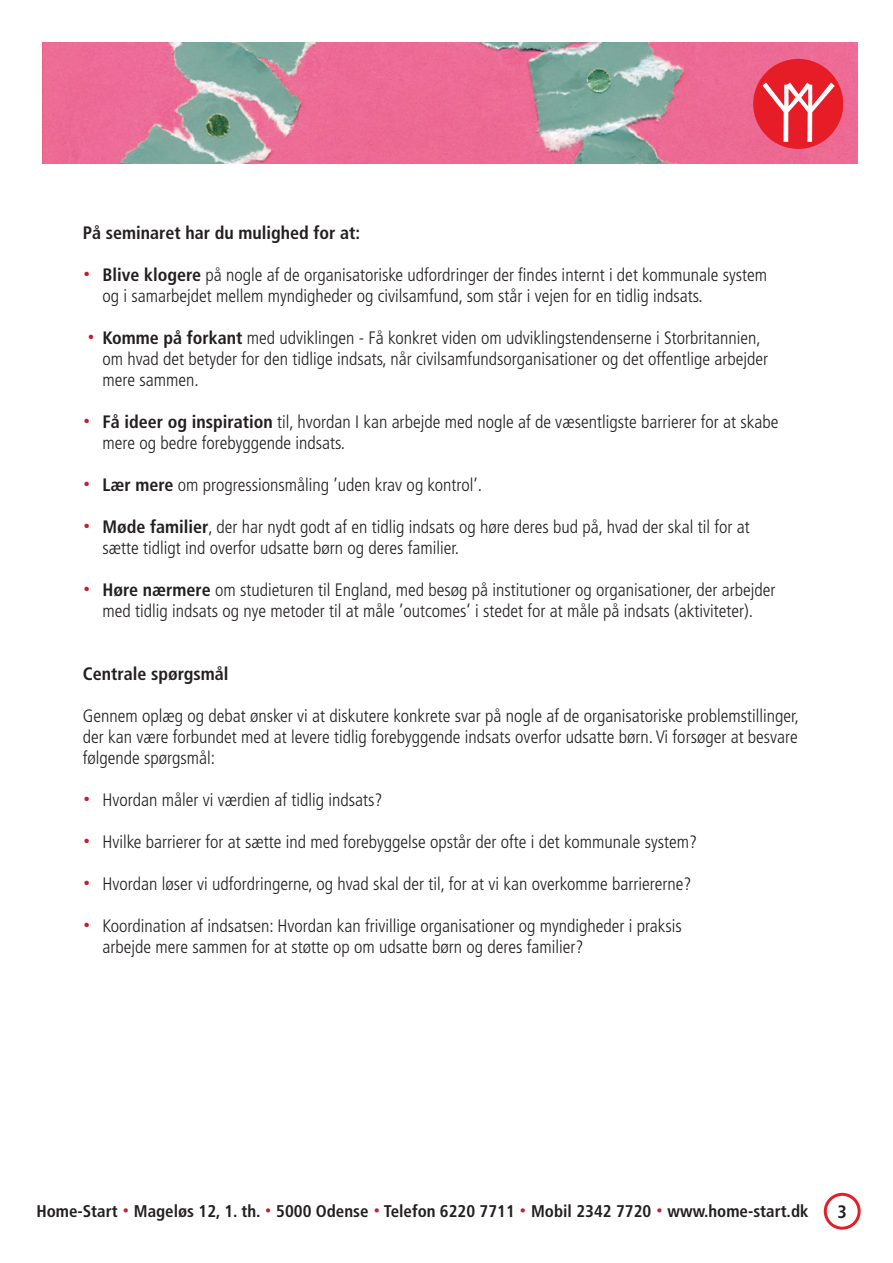
<style>
.page{position:relative;width:893px;height:1263px;background:#fff}
.page>*{position:absolute;margin:0;border:0;box-sizing:border-box;transform-origin:0 0}
.t1{font:300 condensed 18px/21px "Frutiger";color:#231f20}
.t2{font:700 condensed 18px "Frutiger";color:#231f20}
.t3{font:700 condensed 16.95px "Frutiger";color:#231f20}
.s1{font-weight:700;font-stretch:normal;font-size:28.5px;color:#c41f2e}
.s2{font-weight:700}
.s3{font-stretch:normal;font-size:26.85px;color:#c41f2e}
</style>
<div class="page">
<img style="left:418px;top:43px;width:278px;height:121px">
<img style="left:43px;top:43px;width:375px;height:121px">
<div style="left:696px;top:43px;width:161px;height:121px;background:#ed6a94"></div>
<div style="left:753px;top:59px;width:90px;height:90px;background:#e61d26;border-radius:50%"></div>
<svg style="left:762px;top:83px;width:73px;height:59px"></svg>
<div style="left:824px;top:1193px;width:37px;height:37px;border:3px solid #e51d27;border-radius:50%"></div>
<p class="t2" style="left:83px;top:225px;width:279px">På seminaret har du mulighed for at:</p>
<p class="t1" style="left:102px;top:265px;width:666px;text-indent:-20px"><span class="s1">·</span> <span class="s2">Blive klogere</span> på nogle af de organisatoriske udfordringer der findes internt i det kommunale system og i samarbejdet mellem myndigheder og civilsamfund, som står i vejen for en tidlig indsats.</p>
<p class="t1" style="left:102px;top:328px;width:667px;text-indent:-15px"><span class="s1">·</span> <span class="s2">Komme på forkant</span> med udviklingen - Få konkret viden om udviklingstendenserne i Storbritannien, om hvad det betyder for den tidlige indsats, når civilsamfundsorganisationer og det offentlige arbejder mere sammen.</p>
<p class="t1" style="left:102px;top:412px;width:677px;text-indent:-20px"><span class="s1">·</span> <span class="s2">Få ideer og inspiration</span> til, hvordan I kan arbejde med nogle af de væsentligste barrierer for at skabe mere og bedre forebyggende indsats.</p>
<p class="t1" style="left:83px;top:475px;width:401px"><span class="s1">·</span> <span class="s2">Lær mere</span> om progressionsmåling ’uden krav og kontrol’.</p>
<p class="t1" style="left:102px;top:517px;width:649px;text-indent:-20px"><span class="s1">·</span> <span class="s2">Møde familier</span>, der har nydt godt af en tidlig indsats og høre deres bud på, hvad der skal til for at sætte tidligt ind overfor udsatte børn og deres familier.</p>
<p class="t1" style="left:83px;top:580px;width:694px;text-align:center"><span class="s1">·</span> <span class="s2">Høre nærmere</span> om studieturen til England, med besøg på institutioner og organisationer, der arbejder med tidlig indsats og nye metoder til at måle ’outcomes’ i stedet for at måle på indsats (aktiviteter).</p>
<p class="t2" style="left:83px;top:666px;width:147px">Centrale spørgsmål</p>
<p class="t1" style="left:83px;top:706px;width:718px;text-align:justify">Gennem oplæg og debat ønsker vi at diskutere konkrete svar på nogle af de organisatoriske problemstillinger, der kan være forbundet med at levere tidlig forebyggende indsats overfor udsatte børn. Vi forsøger at besvare følgende spørgsmål:</p>
<p class="t1" style="left:83px;top:790px;width:301px"><span class="s1">·</span> Hvordan måler vi værdien af tidlig indsats?</p>
<p class="t1" style="left:83px;top:832px;width:616px"><span class="s1">·</span> Hvilke barrierer for at sætte ind med forebyggelse opstår der ofte i det kommunale system?</p>
<p class="t1" style="left:83px;top:874px;width:610px"><span class="s1">·</span> Hvordan løser vi udfordringerne, og hvad skal der til, for at vi kan overkomme barriererne?</p>
<p class="t1" style="left:102px;top:916px;width:581px;text-indent:-20px"><span class="s1">·</span> Koordination af indsatsen: Hvordan kan frivillige organisationer og myndigheder i praksis arbejde mere sammen for at støtte op om udsatte børn og deres familier?</p>
<p class="t3" style="left:36px;top:1204px;width:774px">Home-Start <span class="s3">·</span> Mageløs 12, 1. th. <span class="s3">·</span> 5000 Odense <span class="s3">·</span> Telefon 6220 7711 <span class="s3">·</span> Mobil 2342 7720 <span class="s3">·</span> www.home-start.dk</p>
<p class="t2" style="left:837px;top:1204px;width:11px">3</p>
</div>
